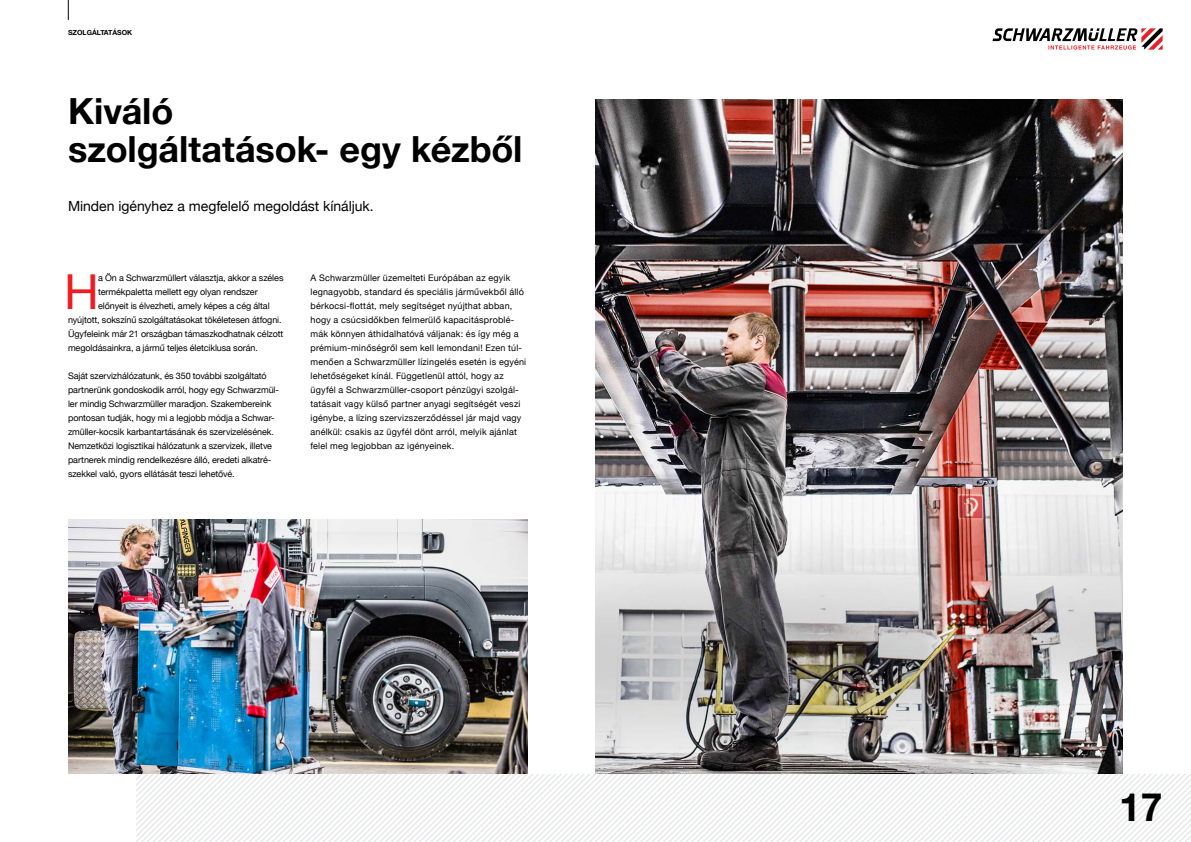
<style>
.page{position:relative;width:1191px;height:842px;background:#fff}
.page>*{position:absolute;margin:0;border:0;box-sizing:border-box;transform-origin:0 0}
.t1{font:48.2px "Helvetica Neue";color:#ed1d24}
.t2{font:700 39px "Helvetica Neue";color:#000}
.t3{font:700 36px/38px "Helvetica Neue";letter-spacing:-.005em;color:#000}
.t4{font:14px "Helvetica Neue";color:#000}
.t5{font:9px/14px "Helvetica Neue";color:#000}
.t6{font:9px/14px "Helvetica Neue";letter-spacing:.02em;color:#000}
.t7{font:700 7px "Helvetica Neue";color:#000}
</style>
<div class="page">
<div style="left:136px;top:774px;width:1055px;height:68px;background:#e9eaeb"></div>
<svg style="left:68px;top:0;width:1px;height:20px"></svg>
<svg style="left:992px;top:28px;width:170px;height:22px"></svg>
<img style="left:68px;top:519px;width:459px;height:255px">
<img style="left:595px;top:99px;width:528px;height:675px">
<p class="t7" style="left:68px;top:26px;width:65px">SZOLGÁLTATÁSOK</p>
<h3 class="t3" style="left:68px;top:91px;width:456px">Kiváló<br>szolgáltatások- egy kézből</h3>
<h3 class="t4" style="left:68px;top:194px;width:307px">Minden igényhez a megfelelő megoldást kínáljuk.</h3>
<h1 class="t1" style="left:64px;top:251px;width:36px">H</h1>
<p class="t5" style="left:98px;top:270px;width:187px">a Ön a Schwarzmüllert választja, akkor a széles</p>
<p class="t5" style="left:98px;top:284px;width:161px">termékpaletta mellett egy olyan rendszer</p>
<p class="t5" style="left:98px;top:298px;width:173px">előnyeit is élvezheti, amely képes a cég által</p>
<p class="t5" style="left:68px;top:312px;width:215px">nyújtott, sokszínű szolgáltatásokat tökéletesen átfogni.</p>
<p class="t5" style="left:68px;top:326px;width:217px">Ügyfeleink már 21 országban támaszkodhatnak célzott</p>
<p class="t5" style="left:68px;top:340px;width:191px">megoldásainkra, a jármű teljes életciklusa során.</p>
<p class="t5" style="left:68px;top:368px;width:212px">Saját szervizhálózatunk, és 350 további szolgáltató partnerünk gondoskodik arról, hogy egy Schwarzmül&shy;ler mindig Schwarzmüller maradjon. Szakembereink pontosan tudják, hogy mi a legjobb módja a Schwar&shy;zmüller-kocsik karbantartásának és szervizelésének.<br>Nemzetközi logisztikai hálózatunk a szervizek, illetve partnerek mindig rendelkezésre álló, eredeti alkatré&shy;szekkel való, gyors ellátását teszi lehetővé.</p>
<p class="t6" style="left:310px;top:270px;width:217px">A Schwarzmüller üzemelteti Európában az egyik legnagyobb, standard és speciális járművekből álló bérkocsi-flottát, mely segítséget nyújthat abban, hogy a csúcsidőkben felmerülő kapacitásproblé&shy;mák könnyen áthidalhatóvá váljanak: és így még a prémium-minőségről sem kell lemondani! Ezen túl&shy;menően a Schwarzmüller lízingelés esetén is egyéni lehetőségeket kínál. Függetlenül attól, hogy az ügyfél a Schwarzmüller-csoport pénzügyi szolgál&shy;tatásait vagy külső partner anyagi segítségét veszi igénybe, a lízing szervizszerződéssel jár majd vagy anélkül: csakis az ügyfél dönt arról, melyik ajánlat felel meg legjobban az igényeinek.</p>
<h2 class="t2" style="left:1119px;top:772px;width:45px">17</h2>
</div>
